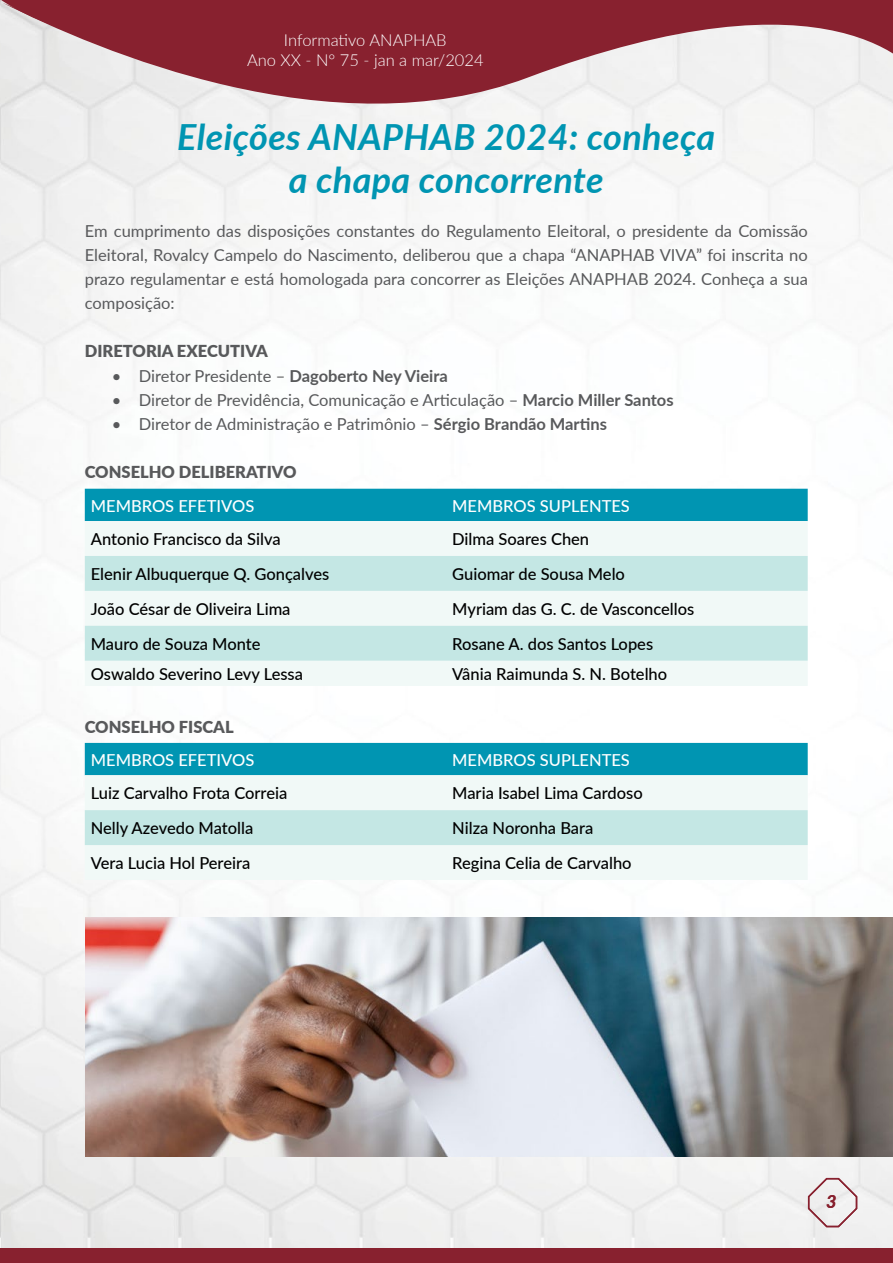
<style>
.page{position:relative;width:893px;height:1263px;background:#fff}
.page>*{position:absolute;margin:0;border:0;box-sizing:border-box;transform-origin:0 0}
.t1{font:italic 700 36px/43.2px "Lato";letter-spacing:.01em;color:#0095b2;text-align:center}
.t2{font:italic 700 18px "Lato";color:#88212f}
.t3{font:16.5px/24px "Lato";color:#58595b;text-align:justify}
.t4{font:500 16.5px "Lato";color:#000}
.t5{font:500 16.5px "Lato";color:#fff}
.t6{font:900 16.5px "Lato";color:#58595b}
.t7{font:300 16.5px/19.8px "Lato";color:#fff;text-align:center}
.s1{font-weight:700}
</style>
<div class="page">
<div style="left:2px;top:96px;width:891px;height:55px;background:#f3f3f3"></div>
<svg style="left:28px;top:0;width:865px;height:96px;fill:#88212f"></svg>
<svg style="left:807px;top:1176px;width:51px;height:52px"></svg>
<div style="left:0;top:1248px;width:893px;height:15px;background:#88212f"></div>
<svg style="left:0;top:0;width:28px;height:149px"></svg>
<div style="left:85px;top:489px;width:723px;height:32px;background:#0095b2"></div>
<div style="left:85px;top:521px;width:723px;height:165px;background:#f1f9f7"></div>
<svg style="left:85px;top:556px;width:723px;height:105px;fill:#c4e7e4"></svg>
<div style="left:85px;top:743px;width:723px;height:32px;background:#0095b2"></div>
<div style="left:85px;top:775px;width:723px;height:105px;background:#f1f9f7"></div>
<div style="left:85px;top:810px;width:723px;height:35px;background:#c4e7e4"></div>
<img style="left:85px;top:917px;width:808px;height:240px">
<p class="t7" style="left:247px;top:29px;width:238px">Informativo ANAPHAB<br>Ano XX - N° 75 - jan a mar/2024</p>
<h1 class="t1" style="left:177px;top:114px;width:539px">Eleições ANAPHAB 2024: conheça a chapa concorrente</h1>
<p class="t3" style="left:85px;top:219px;width:725px">Em cumprimento das disposições constantes do Regulamento Eleitoral, o presidente da Comissão Eleitoral, Rovalcy Campelo do Nascimento, deliberou que a chapa “ANAPHAB VIVA” foi inscrita no prazo regulamentar e está homologada para concorrer as Eleições ANAPHAB 2024. Conheça a sua composição:</p>
<p class="t6" style="left:85px;top:339px;width:185px">DIRETORIA EXECUTIVA</p>
<p class="t3" style="left:112px;top:363px;width:338px">• Diretor Presidente – <span class="s1">Dagoberto Ney Vieira</span></p>
<p class="t3" style="left:112px;top:387px;width:563px">• Diretor de Previdência, Comunicação e Articulação – <span class="s1">Marcio Miller Santos</span></p>
<p class="t3" style="left:112px;top:411px;width:497px">• Diretor de Administração e Patrimônio – <span class="s1">Sérgio Brandão Martins</span></p>
<p class="t6" style="left:85px;top:459px;width:213px">CONSELHO DELIBERATIVO</p>
<p class="t5" style="left:91px;top:494px;width:165px">MEMBROS EFETIVOS</p>
<p class="t5" style="left:452px;top:494px;width:179px">MEMBROS SUPLENTES</p>
<p class="t4" style="left:91px;top:527px;width:192px">Antonio Francisco da Silva</p>
<p class="t4" style="left:452px;top:527px;width:138px">Dilma Soares Chen</p>
<p class="t4" style="left:91px;top:562px;width:240px">Elenir Albuquerque Q. Gonçalves</p>
<p class="t4" style="left:452px;top:562px;width:174px">Guiomar de Sousa Melo</p>
<p class="t4" style="left:91px;top:597px;width:201px">João César de Oliveira Lima</p>
<p class="t4" style="left:452px;top:597px;width:244px">Myriam das G. C. de Vasconcellos</p>
<p class="t4" style="left:91px;top:632px;width:171px">Mauro de Souza Monte</p>
<p class="t4" style="left:452px;top:632px;width:202px">Rosane A. dos Santos Lopes</p>
<p class="t4" style="left:91px;top:662px;width:214px">Oswaldo Severino Levy Lessa</p>
<p class="t4" style="left:452px;top:662px;width:216px">Vânia Raimunda S. N. Botelho</p>
<p class="t6" style="left:85px;top:715px;width:150px">CONSELHO FISCAL</p>
<p class="t5" style="left:91px;top:748px;width:165px">MEMBROS EFETIVOS</p>
<p class="t5" style="left:452px;top:748px;width:179px">MEMBROS SUPLENTES</p>
<p class="t4" style="left:91px;top:781px;width:198px">Luiz Carvalho Frota Correia</p>
<p class="t4" style="left:452px;top:781px;width:192px">Maria Isabel Lima Cardoso</p>
<p class="t4" style="left:91px;top:816px;width:164px">Nelly Azevedo Matolla</p>
<p class="t4" style="left:452px;top:816px;width:143px">Nilza Noronha Bara</p>
<p class="t4" style="left:91px;top:851px;width:161px">Vera Lucia Hol Pereira</p>
<p class="t4" style="left:452px;top:851px;width:181px">Regina Celia de Carvalho</p>
<p class="t2" style="left:826px;top:1188px;width:12px">3</p>
</div>
